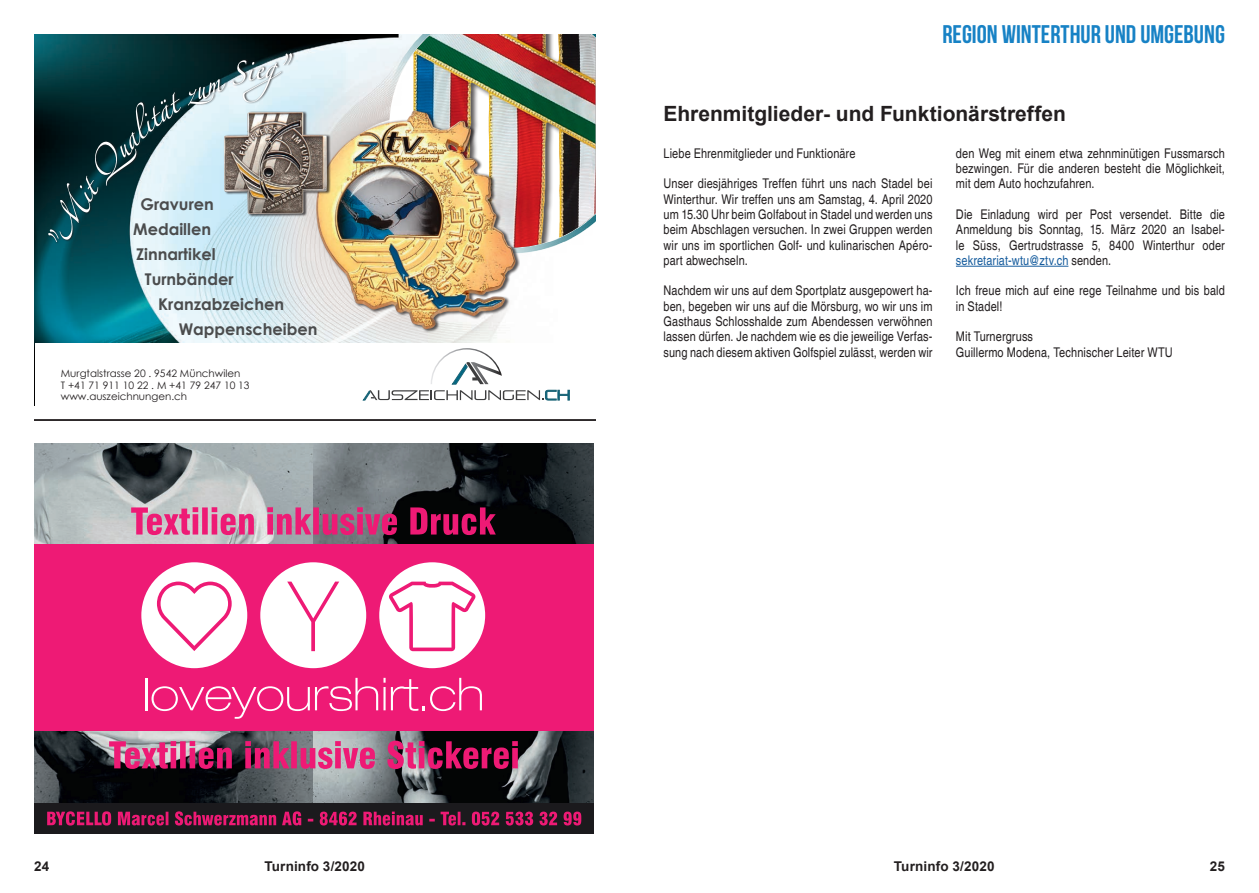
<style>
.page{position:relative;width:1259px;height:893px;background:#fff}
.page>*{position:absolute;margin:0;border:0;box-sizing:border-box;transform-origin:0 0}
.t1{font:700 25.5px "Bebas Neue";color:#1782c5}
.t2{font:700 21px "Arial";color:#231f20}
.t3{font:700 16.2px "Century Gothic";color:#4b4c4d}
.t4{font:700 13.5px "Arial";letter-spacing:.01em;color:#231f20}
.t5{font:condensed 13.35px/15.3px "Helvetica";letter-spacing:.01em;color:#231f20;text-align:justify}
.t6{font:10.35px/12.3px "Century Gothic";color:#231f20}
.s1{color:#175d9e}
</style>
<div class="page">
<img style="left:35px;top:444px;width:559px;height:390px">
<div style="left:35px;top:544px;width:559px;height:186px;background:#ee1a75"></div>
<hr style="left:145px;top:678px;width:3px;height:32px;background:#fff">
<svg style="left:151px;top:678px;width:234px;height:41px"></svg>
<svg style="left:391px;top:678px;width:91px;height:33px"></svg>
<svg style="left:379px;top:562px;width:106px;height:106px"></svg>
<svg style="left:260px;top:562px;width:106px;height:106px"></svg>
<svg style="left:141px;top:562px;width:106px;height:106px"></svg>
<svg style="left:131px;top:507px;width:365px;height:28px;background:#af4e79"></svg>
<svg style="left:109px;top:741px;width:409px;height:28px;background:#a2416d"></svg>
<div style="left:35px;top:803px;width:558px;height:31px;background:#1b1a1d"></div>
<svg style="left:47px;top:811px;width:534px;height:14px"></svg>
<hr style="left:956px;top:266px;width:112px;height:1px;background:#175d9e">
<img style="left:35px;top:34px;width:462px;height:309px">
<img style="left:342px;top:34px;width:205px;height:219px">
<div style="left:316px;top:109px;width:204px;height:224px;background:#231f20;opacity:.75"></div>
<img style="left:314px;top:111px;width:202px;height:219px">
<div style="left:224px;top:111px;width:107px;height:106px;background:#231f20;opacity:.75"></div>
<img style="left:295px;top:112px;width:32px;height:102px">
<div style="left:48px;top:51px;width:247px;height:193px;background:#231f20;opacity:.9"></div>
<svg style="left:48px;top:92px;width:133px;height:150px;background:#3f6066"></svg>
<svg style="left:188px;top:79px;width:37px;height:26px"></svg>
<svg style="left:233px;top:53px;width:59px;height:50px;background:#aababe"></svg>
<hr style="left:35px;top:419px;width:560px;height:2px;background:#231f20">
<svg style="left:363px;top:390px;width:206px;height:10px"></svg>
<svg style="left:431px;top:348px;width:71px;height:36px"></svg>
<svg style="left:35px;top:34px;width:6px;height:4px"></svg>
<img style="left:389px;top:34px;width:207px;height:214px">
<p class="t3" style="left:140px;top:194px;width:75px">Gravuren</p>
<p class="t3" style="left:133px;top:219px;width:79px">Medaillen</p>
<p class="t3" style="left:136px;top:244px;width:81px">Zinnartikel</p>
<p class="t3" style="left:145px;top:269px;width:90px">Turnbänder</p>
<p class="t3" style="left:158px;top:294px;width:128px">Kranzabzeichen</p>
<p class="t3" style="left:179px;top:319px;width:140px">Wappenscheiben</p>
<p class="t6" style="left:61px;top:366px;width:190px">Murgtalstrasse 20 . 9542 Münchwilen<br>T +41 71 911 10 22 . M +41 79 247 10 13</p>
<p class="t6" style="left:61px;top:390px;width:128px">www.auszeichnungen.ch</p>
<p class="t4" style="left:34px;top:857px;width:17px">24</p>
<p class="t4" style="left:264px;top:857px;width:102px">Turninfo 3/2020</p>
<h1 class="t1" style="left:942px;top:21px;width:284px">REGION WINTERTHUR UND UMGEBUNG</h1>
<h2 class="t2" style="left:663px;top:99px;width:404px">Ehrenmitglieder- und Funktionärstreffen</h2>
<p class="t5" style="left:663px;top:146px;width:193px">Liebe Ehrenmitglieder und Funktionäre</p>
<p class="t5" style="left:663px;top:176px;width:270px">Unser diesjähriges Treffen führt uns nach Stadel bei Winterthur. Wir treffen uns am Samstag, 4. April 2020 um 15.30 Uhr beim Golfabout in Stadel und werden uns beim Abschlagen versuchen. In zwei Gruppen werden wir uns im sportlichen Golf- und kulinarischen Apéro&shy;part abwechseln.</p>
<p class="t5" style="left:663px;top:283px;width:270px">Nachdem wir uns auf dem Sportplatz ausgepowert ha&shy;ben, begeben wir uns auf die Mörsburg, wo wir uns im Gasthaus Schlosshalde zum Abendessen verwöhnen lassen dürfen. Je nachdem wie es die jeweilige Verfas&shy;sung nach diesem aktiven Golfspiel zulässt, werden wir</p>
<p class="t5" style="left:956px;top:146px;width:270px">den Weg mit einem etwa zehnminütigen Fussmarsch bezwingen. Für die anderen besteht die Möglichkeit, mit dem Auto hochzufahren.</p>
<p class="t5" style="left:956px;top:207px;width:270px">Die Einladung wird per Post versendet. Bitte die Anmeldung bis Sonntag, 15. März 2020 an Isabel&shy;le Süss, Gertrudstrasse 5, 8400 Winterthur oder <span class="s1">sekretariat-wtu@ztv.ch</span> senden.</p>
<p class="t5" style="left:956px;top:283px;width:270px">Ich freue mich auf eine rege Teilnahme und bis bald in Stadel!</p>
<p class="t5" style="left:956px;top:329px;width:218px">Mit Turnergruss<br>Guillermo Modena, Technischer Leiter WTU</p>
<p class="t4" style="left:894px;top:857px;width:102px">Turninfo 3/2020</p>
<p class="t4" style="left:1209px;top:857px;width:17px">25</p>
</div>
